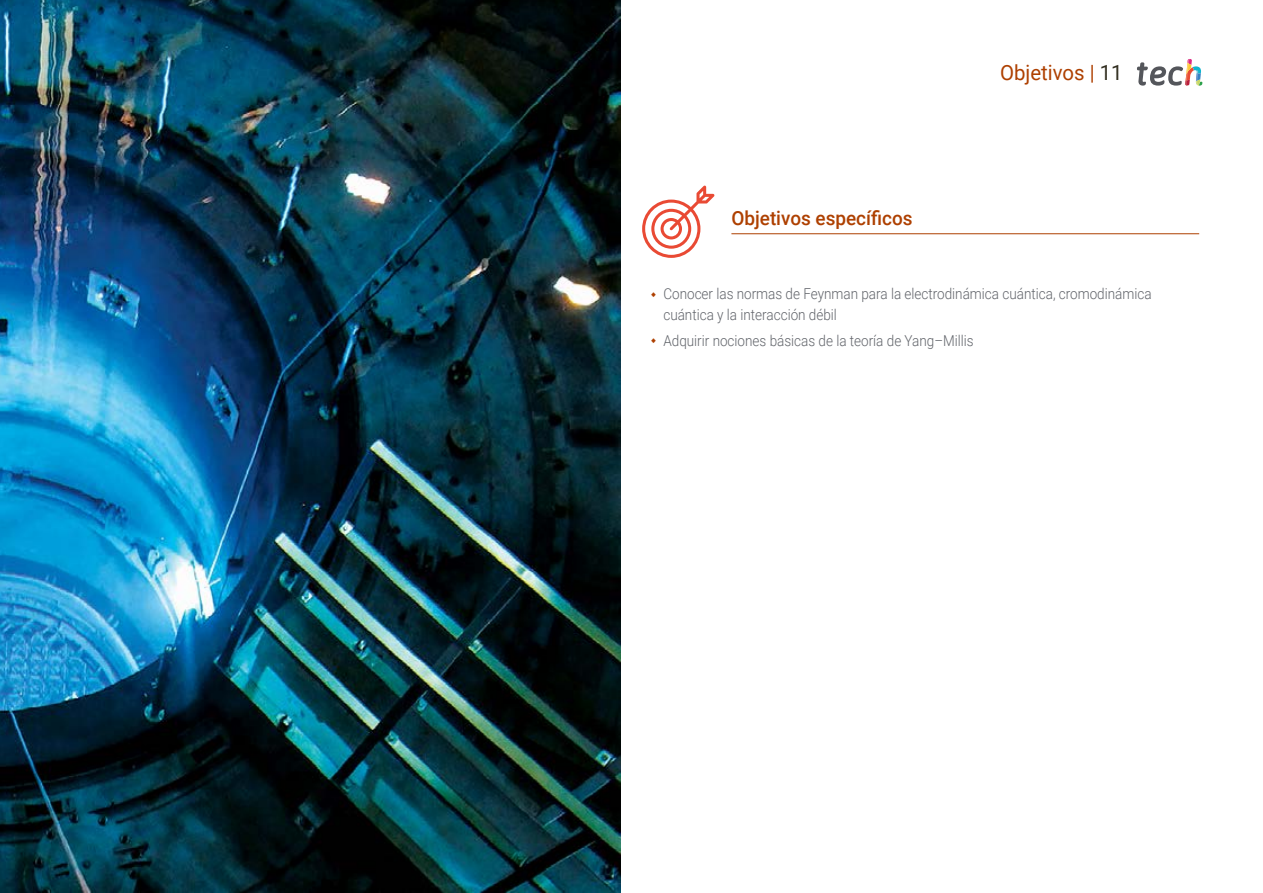
<style>
.page{position:relative;width:1263px;height:893px;background:#fff}
.page>*{position:absolute;margin:0;border:0;box-sizing:border-box;transform-origin:0 0}
.t1{font:21px "Roboto";color:#ae4000}
.t2{font:500 19.5px "Roboto";color:#ae4000}
.t3{font:300 15px/21px "Roboto";color:#61646a;scale:.9 1}
.s1{color:#312e20}
</style>
<div class="page">
<hr style="left:731px;top:233px;width:468px;height:1px;background:#ae4000">
<svg style="left:642px;top:185px;width:72px;height:73px"></svg>
<img style="left:0;top:0;width:621px;height:893px">
<svg style="left:1137px;top:59px;width:65px;height:27px"></svg>
<h2 class="t2" style="left:731px;top:204px;width:183px">Objetivos específicos</h2>
<h1 class="t1" style="left:1000px;top:57px;width:124px">Objetivos | <span class="s1">11</span></h1>
<p class="t3" style="left:663px;top:283px;width:544px">Conocer las normas de Feynman para la electrodinámica cuántica, cromodinámica cuántica y la interacción débil</p>
<p class="t3" style="left:663px;top:329px;width:346px">Adquirir nociones básicas de la teoría de Yang–Millis</p>
</div>
